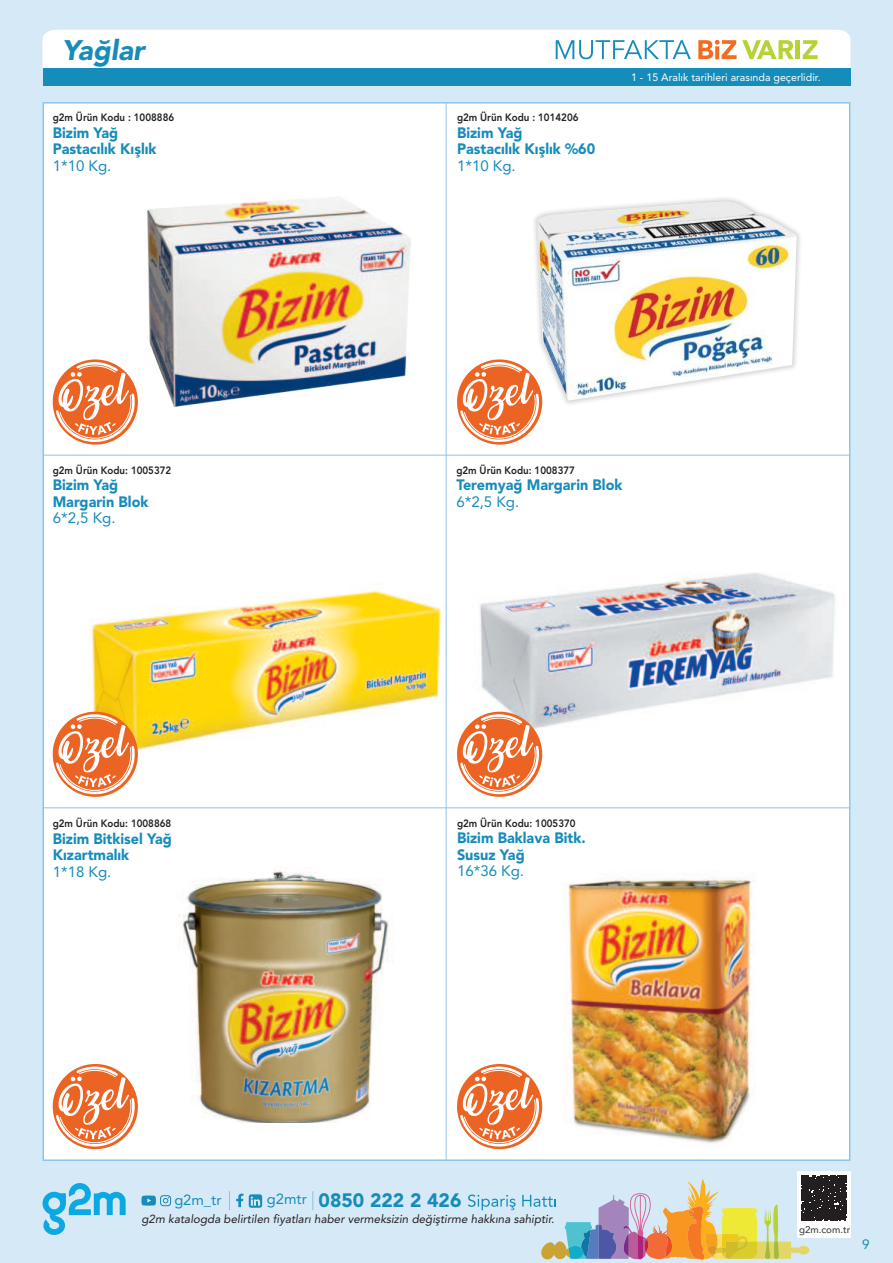
<style>
.page{position:relative;width:893px;height:1263px;background:#d6e9f7}
.page>*{position:absolute;margin:0;border:0;box-sizing:border-box;transform-origin:0 0}
.t1{font:italic 900 28.05px "Avenir LT Pro";color:#168cbb}
.t2{font:900 19.35px "Avenir LT Pro";color:#168cbb}
.t3{font:900 15px/16.5px "Avenir LT Pro";color:#168cbb;scale:.96 1}
.t4{font:15px "Avenir LT Pro";color:#168cbb}
.t5{font:14.7px "Avenir LT Pro";color:#168cbb}
.t6{font:13.5px "Avenir LT Pro";color:#168cbb}
.t7{font:italic 11.7px "Avenir LT Pro";color:#231f20}
.t8{font:800 10.65px "Avenir LT Pro";color:#231f20;scale:.92 1}
.t9{font:10.65px "Avenir LT Pro";color:#fff}
.t10{font:500 9.75px "Avenir";color:#3e3e3f}
.s1{font-weight:400;font-size:14.7px}
</style>
<div class="page">
<svg style="left:43px;top:1183px;width:83px;height:52px"></svg>
<svg style="left:229px;top:1191px;width:1px;height:19px"></svg>
<svg style="left:141px;top:1195px;width:30px;height:11px"></svg>
<svg style="left:236px;top:1193px;width:7px;height:14px"></svg>
<svg style="left:249px;top:1194px;width:13px;height:14px"></svg>
<svg style="left:468px;top:1194px;width:48px;height:16px"></svg>
<svg style="left:313px;top:1191px;width:1px;height:19px"></svg>
<div style="left:797px;top:1171px;width:53px;height:53px;background:#fff"></div>
<svg style="left:522px;top:1175px;width:324px;height:87px"></svg>
<svg style="left:43px;top:30px;width:807px;height:38px;background:#f7f9f5"></svg>
<hr style="left:796px;top:40px;width:4px;height:19px;background:#b5d334">
<div style="left:43px;top:69px;width:807px;height:17px;background:#168cbb"></div>
<div style="left:42px;top:102px;width:808px;height:1059px;background:#fff;border:2px solid #8cc6ec"></div>
<img style="left:85px;top:582px;width:361px;height:176px">
<hr style="left:446px;top:102px;width:1px;height:1059px;background:#8cc6ec">
<hr style="left:43px;top:807px;width:807px;height:1px;background:#8cc6ec">
<hr style="left:43px;top:455px;width:807px;height:1px;background:#8cc6ec">
<img style="left:178px;top:868px;width:212px;height:255px">
<img style="left:568px;top:877px;width:187px;height:266px">
<svg style="left:54px;top:361px;width:82px;height:82px"></svg>
<svg style="left:54px;top:713px;width:82px;height:82px"></svg>
<svg style="left:54px;top:1065px;width:82px;height:83px"></svg>
<svg style="left:458px;top:361px;width:82px;height:82px"></svg>
<svg style="left:458px;top:1065px;width:82px;height:83px"></svg>
<img style="left:147px;top:198px;width:263px;height:209px">
<div style="left:531px;top:196px;width:271px;height:211px;background:#231f20;opacity:.2"></div>
<img style="left:537px;top:202px;width:260px;height:199px">
<img style="left:479px;top:573px;width:356px;height:155px">
<svg style="left:458px;top:713px;width:82px;height:82px"></svg>
<h1 class="t1" style="left:62px;top:34px;width:84px">Yağlar</h1>
<p class="t8" style="left:53px;top:112px;width:134px">g2m Ürün Kodu : 1008886</p>
<p class="t3" style="left:53px;top:124px;width:110px">Bizim Yağ<br>Pastacılık Kışlık</p>
<p class="t4" style="left:53px;top:159px;width:60px">1*10 Kg.</p>
<p class="t8" style="left:53px;top:464px;width:130px">g2m Ürün Kodu: 1005372</p>
<p class="t3" style="left:53px;top:477px;width:101px">Bizim Yağ<br>Margarin Blok</p>
<p class="t4" style="left:53px;top:512px;width:64px">6*2,5 Kg.</p>
<p class="t8" style="left:53px;top:817px;width:130px">g2m Ürün Kodu: 1008868</p>
<p class="t3" style="left:53px;top:830px;width:126px">Bizim Bitkisel Yağ<br>Kızartmalık</p>
<p class="t4" style="left:53px;top:865px;width:60px">1*18 Kg.</p>
<p class="t8" style="left:457px;top:112px;width:134px">g2m Ürün Kodu : 1014206</p>
<p class="t3" style="left:457px;top:124px;width:145px">Bizim Yağ<br>Pastacılık Kışlık %60</p>
<p class="t4" style="left:457px;top:159px;width:60px">1*10 Kg.</p>
<p class="t9" style="left:631px;top:73px;width:191px">1 - 15 Aralık tarihleri arasında geçerlidir.</p>
<p class="t8" style="left:456px;top:464px;width:130px">g2m Ürün Kodu: 1008377</p>
<p class="t3" style="left:456px;top:477px;width:175px">Teremyağ Margarin Blok</p>
<p class="t4" style="left:456px;top:495px;width:64px">6*2,5 Kg.</p>
<p class="t8" style="left:457px;top:817px;width:130px">g2m Ürün Kodu: 1005370</p>
<p class="t3" style="left:457px;top:830px;width:135px">Bizim Baklava Bitk.<br>Susuz Yağ</p>
<p class="t4" style="left:457px;top:865px;width:68px">16*36 Kg.</p>
<p class="t5" style="left:174px;top:1194px;width:49px">g2m_tr</p>
<p class="t2" style="left:267px;top:1188px;width:196px"><span class="s1">g2mtr</span> 0850 222 2 426</p>
<p class="t7" style="left:141px;top:1214px;width:414px">g2m katalogda belirtilen fiyatları haber vermeksizin değiştirme hakkına sahiptir.</p>
<p class="t10" style="left:799px;top:1226px;width:53px">g2m.com.tr</p>
<p class="t6" style="left:862px;top:1238px;width:9px">9</p>
</div>
